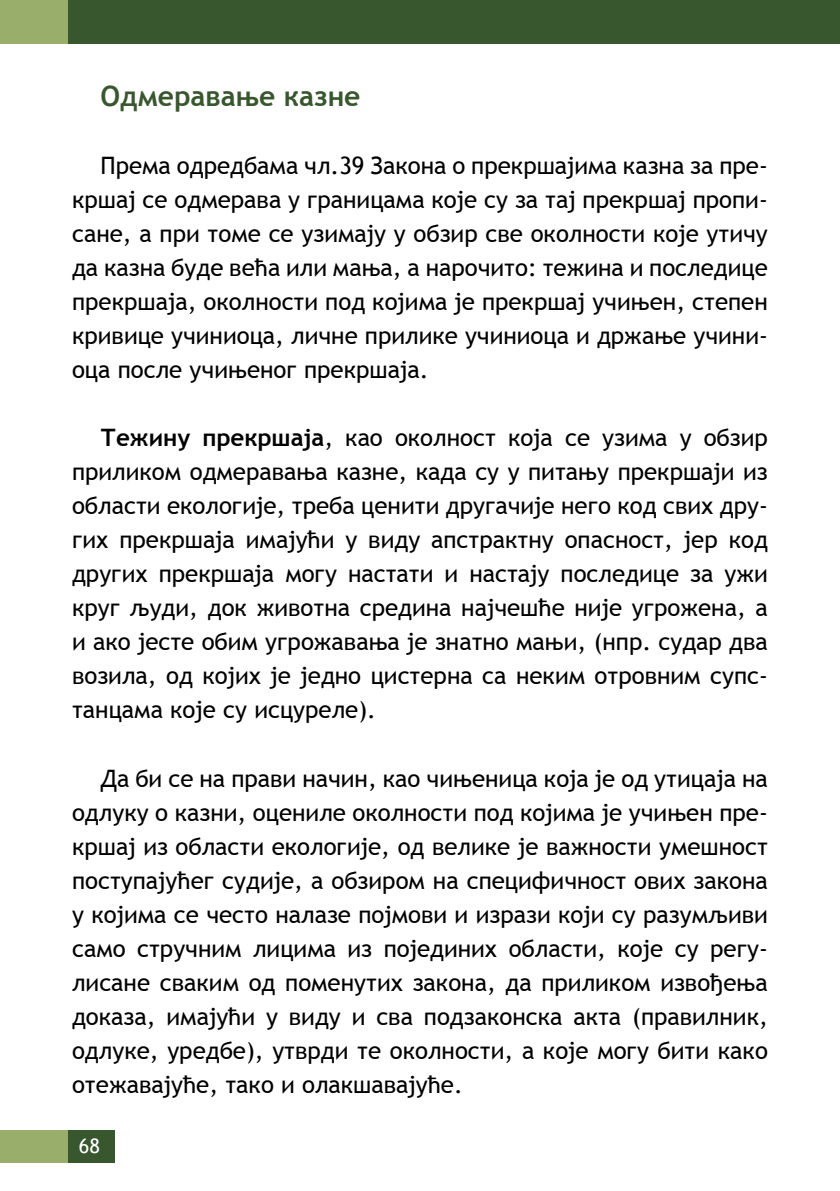
<style>
.page{position:relative;width:840px;height:1191px;background:#fff}
.page>*{position:absolute;margin:0;border:0;box-sizing:border-box;transform-origin:0 0}
.t1{font:700 28px "Trebuchet MS";color:#39572e}
.t2{font:24px/34px "Trebuchet MS";color:#000;text-align:justify}
.t3{font:20px "Trebuchet MS";color:#fff}
.s1{font-weight:700}
</style>
<div class="page">
<div style="left:0;top:1130px;width:114px;height:32px;background:#99ae6b"></div>
<div style="left:0;top:0;width:839px;height:43px;background:#99ae6b"></div>
<div style="left:68px;top:0;width:771px;height:43px;background:#39572e"></div>
<div style="left:68px;top:1130px;width:46px;height:32px;background:#39572e"></div>
<p class="t1" style="left:100px;top:79px;width:261px">Одмеравање казне</p>
<p class="t2" style="left:72px;top:149px;width:697px;text-indent:28px">Према одредбама чл.39 Закона о прекршајима казна за пре&shy;кршај се одмерава у границама које су за тај прекршај пропи&shy;сане, а при томе се узимају у обзир све околности које утичу да казна буде већа или мања, а нарочито: тежина и последице прекршаја, околности под којима је прекршај учињен, степен кривице учиниоца, личне прилике учиниоца и држање учини&shy;оца после учињеног прекршаја.</p>
<p class="t2" style="left:72px;top:421px;width:697px;text-indent:28px"><span class="s1">Тежину прекршаја</span>, као околност која се узима у обзир приликом одмеравања казне, када су у питању прекршаји из области екологије, треба ценити другачије него код свих дру&shy;гих прекршаја имајући у виду апстрактну опасност, јер код других прекршаја могу настати и настају последице за ужи круг људи, док животна средина најчешће није угрожена, а и ако јесте обим угрожавања је знатно мањи, (нпр. судар два возила, од којих је једно цистерна са неким отровним супс&shy;танцама које су исцуреле).</p>
<p class="t2" style="left:72px;top:761px;width:697px;text-indent:28px">Да би се на прави начин, као чињеница која је од утицаја на одлуку о казни, оцениле околности под којима је учињен пре&shy;кршај из области екологије, од велике је важности умешност поступајућег судије, а обзиром на специфичност ових закона у којима се често налазе појмови и изрази који су разумљиви само стручним лицима из појединих области, које су регу&shy;лисане сваким од поменутих закона, да приликом извођења доказа, имајући у виду и сва подзаконска акта (правилник, одлуке, уредбе), утврди те околности, а које могу бити како отежавајуће, тако и олакшавајуће.</p>
<p class="t3" style="left:79px;top:1134px;width:22px">68</p>
</div>
